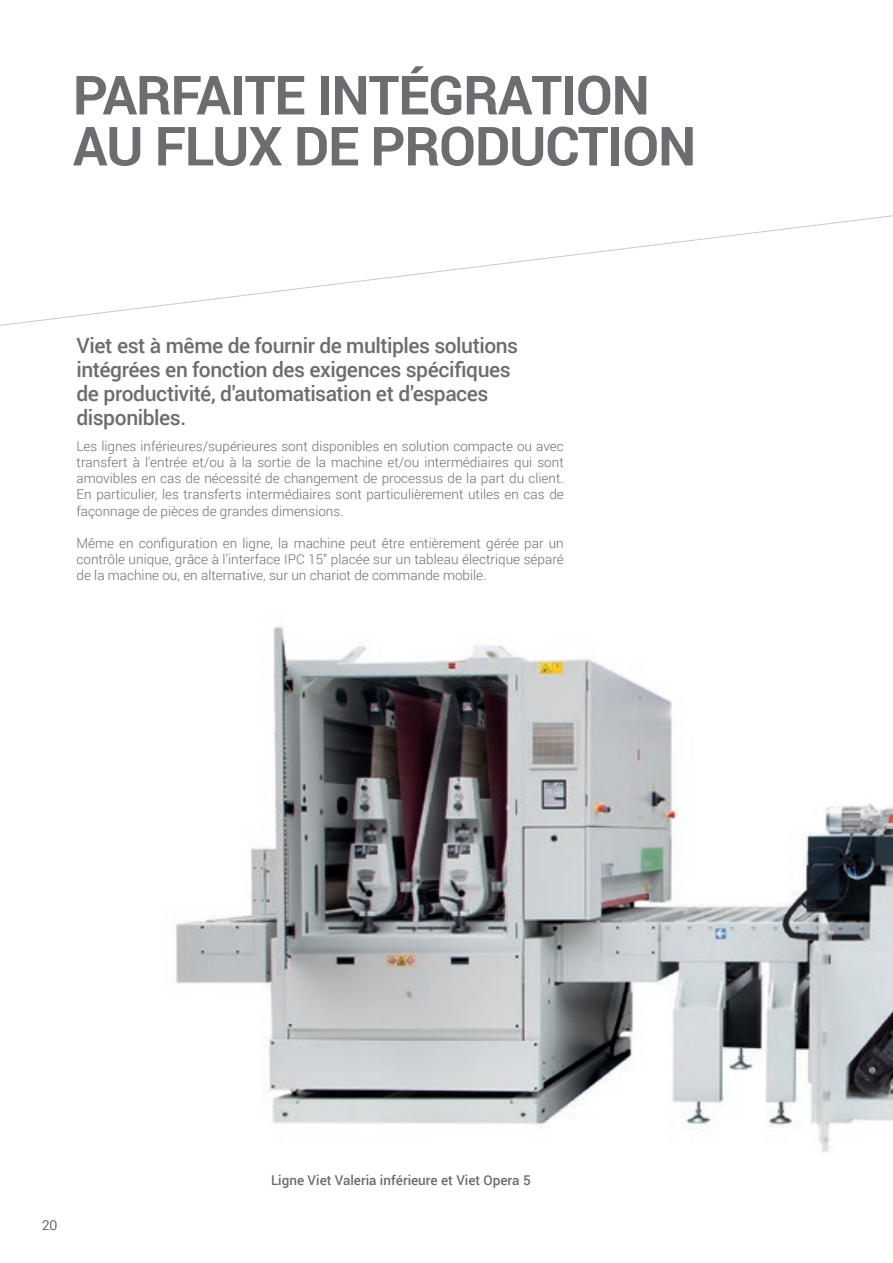
<style>
.page{position:relative;width:893px;height:1263px;background:#fff}
.page>*{position:absolute;margin:0;border:0;box-sizing:border-box;transform-origin:0 0}
._1_TITOLO_GRIGIO{font:700 54px/51px "Roboto";letter-spacing:-.02em;color:#6c6d70}
.t1{font:500 21px/24px "Roboto";letter-spacing:-.02em;color:#6c6d70}
.t2{font:300 13.5px/16.2px "Roboto";color:#6c6d70;text-align:justify}
.t3{font:500 13.5px "Roboto";color:#6c6d70}
</style>
<div class="page">
<img style="left:175px;top:626px;width:718px;height:527px">
<svg style="left:0;top:215px;width:893px;height:111px"></svg>
<p class="_1_TITOLO_GRIGIO" style="left:73px;top:68px;width:625px">PARFAITE INTÉGRATION<br>AU FLUX DE PRODUCTION</p>
<h2 class="t1" style="left:77px;top:333px;width:443px">Viet est à même de fournir de multiples solutions intégrées en fonction des exigences spécifiques de productivité, d'automatisation et d'espaces disponibles.</h2>
<p class="t2" style="left:77px;top:437px;width:489px">Les lignes inférieures/supérieures sont disponibles en solution compacte ou avec transfert à l'entrée et/ou à la sortie de la machine et/ou intermédiaires qui sont amovibles en cas de nécessité de changement de processus de la part du client.<br>En particulier, les transferts intermédiaires sont particulièrement utiles en cas de façonnage de pièces de grandes dimensions.</p>
<p class="t2" style="left:77px;top:535px;width:489px">Même en configuration en ligne, la machine peut être entièrement gérée par un contrôle unique, grâce à l’interface IPC 15” placée sur un tableau électrique séparé de la machine ou, en alternative, sur un chariot de commande mobile.</p>
<p class="t2" style="left:42px;top:1216px;width:17px">20</p>
<p class="t3" style="left:271px;top:1171px;width:261px">Ligne Viet Valeria inférieure et Viet Opera 5</p>
</div>
